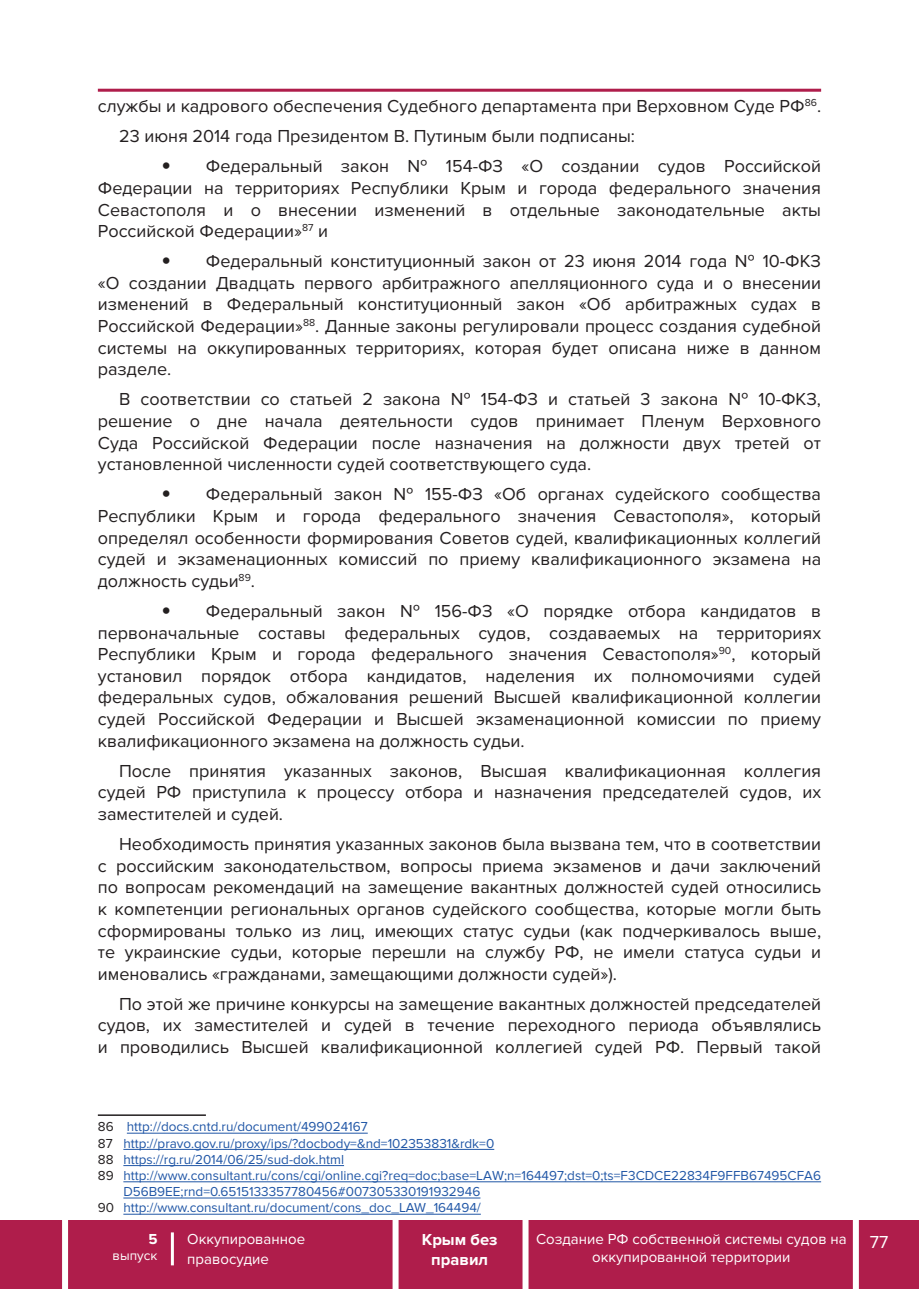
<style>
.page{position:relative;width:919px;height:1289px;background:#fff}
.page>*{position:absolute;margin:0;border:0;box-sizing:border-box;transform-origin:0 0}
.t1{font:18px/21.6px "Proxima Nova";color:#231f20;text-align:justify}
.t2{font:18px "Proxima Nova";color:#fff}
.t3{font:700 16.5px/19.8px "Proxima Nova";color:#fff;text-align:center}
.t4{font:15px/18px "Proxima Nova";color:#fff;text-align:center}
.t5{font:700 15px "Proxima Nova";color:#fff}
.t6{font:13.5px "Proxima Nova";color:#2056a6}
.t7{font:13.5px "Proxima Nova";color:#fff}
.s1{font-family:"Helvetica Neue Cyr"}
.s2{color:#231f20}
</style>
<div class="page">
<div style="left:13px;top:1219px;width:905px;height:69px;background:#af1d4b"></div>
<div style="left:0;top:1219px;width:14px;height:69px;background:#af1d4b"></div>
<div style="left:852px;top:1218px;width:6px;height:70px;background:#fff"></div>
<div style="left:62px;top:1218px;width:6px;height:70px;background:#fff"></div>
<div style="left:392px;top:1218px;width:6px;height:70px;background:#fff"></div>
<div style="left:522px;top:1218px;width:6px;height:70px;background:#fff"></div>
<hr style="left:171px;top:1232px;width:3px;height:33px;background:#fff">
<hr style="left:98px;top:89px;width:723px;height:3px;background:#af1d4b">
<hr style="left:98px;top:1114px;width:108px;height:1px;background:#231f20">
<hr style="left:127px;top:1132px;width:241px;height:1px;background:#2056a6">
<hr style="left:123px;top:1149px;width:371px;height:1px;background:#2056a6">
<hr style="left:123px;top:1165px;width:221px;height:1px;background:#2056a6">
<hr style="left:123px;top:1181px;width:698px;height:1px;background:#2056a6">
<hr style="left:123px;top:1197px;width:357px;height:1px;background:#2056a6">
<hr style="left:123px;top:1213px;width:358px;height:1px;background:#2056a6">
<p class="t1" style="left:119px;top:91px;width:703px;line-height:30.2px;text-indent:-21px">службы и кадрового обеспечения Судебного департамента при Верховном Суде РФ<sup>86</sup>.<br>23 июня 2014 года Президентом В. Путиным были подписаны:</p>
<p class="t1" style="left:98px;top:156px;width:724px;text-indent:64px"><span class="s1">•</span> Федеральный закон № 154-ФЗ «О создании судов Российской Федерации на территориях Республики Крым и города федерального значения Севастополя и о внесении изменений в отдельные законодательные акты Российской Федерации»<sup>87</sup> и</p>
<p class="t1" style="left:98px;top:251px;width:724px;text-indent:64px"><span class="s1">•</span> Федеральный конституционный закон от 23 июня 2014 года № 10-ФКЗ «О создании Двадцать первого арбитражного апелляционного суда и о внесении изменений в Федеральный конституционный закон «Об арбитражных судах в Российской Федерации»<sup>88</sup>. Данные законы регулировали процесс создания судебной системы на оккупированных территориях, которая будет описана ниже в данном разделе.</p>
<p class="t1" style="left:98px;top:389px;width:724px;text-indent:21px">В соответствии со статьей 2 закона № 154-ФЗ и статьей 3 закона № 10-ФКЗ, решение о дне начала деятельности судов принимает Пленум Верховного Суда Российской Федерации после назначения на должности двух третей от установленной численности судей соответствующего суда.</p>
<p class="t1" style="left:98px;top:484px;width:724px;text-indent:64px"><span class="s1">•</span> Федеральный закон № 155-ФЗ «Об органах судейского сообщества Республики Крым и города федерального значения Севастополя», который определял особенности формирования Советов судей, квалификационных коллегий судей и экзаменационных комиссий по приему квалификационного экзамена на должность судьи<sup>89</sup>.</p>
<p class="t1" style="left:98px;top:600px;width:724px;text-indent:64px"><span class="s1">•</span> Федеральный закон № 156-ФЗ «О порядке отбора кандидатов в первоначальные составы федеральных судов, создаваемых на территориях Республики Крым и города федерального значения Севастополя»<sup>90</sup>, который установил порядок отбора кандидатов, наделения их полномочиями судей федеральных судов, обжалования решений Высшей квалификационной коллегии судей Российской Федерации и Высшей экзаменационной комиссии по приему квалификационного экзамена на должность судьи.</p>
<p class="t1" style="left:98px;top:760px;width:724px;text-indent:21px">После принятия указанных законов, Высшая квалификационная коллегия судей РФ приступила к процессу отбора и назначения председателей судов, их заместителей и судей.</p>
<p class="t1" style="left:98px;top:833px;width:724px;text-indent:21px">Необходимость принятия указанных законов была вызвана тем, что в соответствии с российским законодательством, вопросы приема экзаменов и дачи заключений по вопросам рекомендаций на замещение вакантных должностей судей относились к компетенции региональных органов судейского сообщества, которые могли быть сформированы только из лиц, имеющих статус судьи (как подчеркивалось выше, те украинские судьи, которые перешли на службу РФ, не имели статуса судьи и именовались «гражданами, замещающими должности судей»).</p>
<p class="t1" style="left:98px;top:993px;width:724px;text-indent:21px">По этой же причине конкурсы на замещение вакантных должностей председателей судов, их заместителей и судей в течение переходного периода объявлялись и проводились Высшей квалификационной коллегией судей РФ. Первый такой</p>
<p class="t6" style="left:98px;top:1119px;width:271px"><span class="s2">86</span> http://docs.cntd.ru/document/499024167</p>
<p class="t6" style="left:98px;top:1135px;width:398px"><span class="s2">87</span> http://pravo.gov.ru/proxy/ips/?docbody=&amp;nd=102353831&amp;rdk=0</p>
<p class="t6" style="left:98px;top:1151px;width:248px"><span class="s2">88</span> https://rg.ru/2014/06/25/sud-dok.html</p>
<p class="t6" style="left:98px;top:1167px;width:724px"><span class="s2">89</span> http://www.consultant.ru/cons/cgi/online.cgi?req=doc;base=LAW;n=164497;dst=0;ts=F3CDCE22834F9FFB67495CFA6</p>
<p class="t6" style="left:123px;top:1183px;width:358px">D56B9EE;rnd=0.6515133357780456#007305330191932946</p>
<p class="t6" style="left:98px;top:1200px;width:384px"><span class="s2">90</span> http://www.consultant.ru/document/cons_doc_LAW_164494/</p>
<p class="t5" style="left:148px;top:1230px;width:11px">5</p>
<p class="t7" style="left:113px;top:1248px;width:46px">выпуск</p>
<p class="t4" style="left:187px;top:1229px;width:119px;line-height:19.8px;text-align:left">Оккупированное правосудие</p>
<p class="t2" style="left:869px;top:1231px;width:20px">77</p>
<p class="t4" style="left:536px;top:1230px;width:312px">Создание РФ собственной системы судов на оккупированной территории</p>
<p class="t3" style="left:422px;top:1230px;width:77px">Крым без правил</p>
</div>
